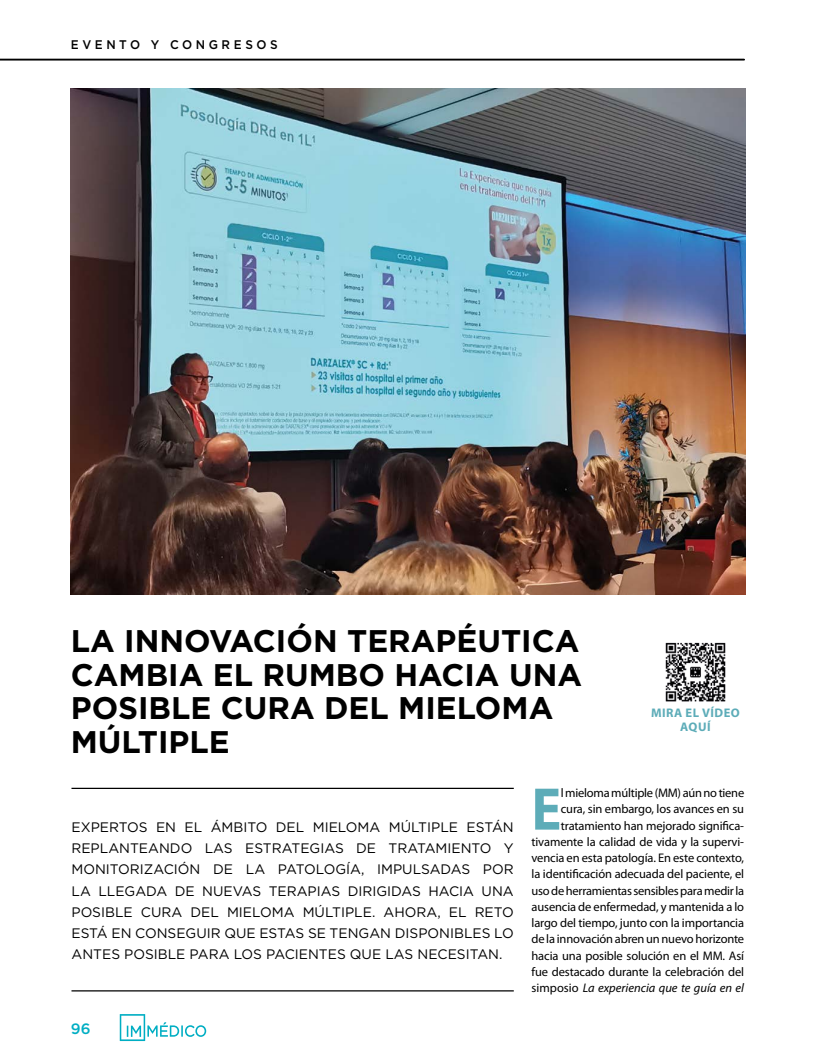
<style>
.page{position:relative;width:815px;height:1063px;background:#fff}
.page>*{position:absolute;margin:0;border:0;box-sizing:border-box;transform-origin:0 0}
.t1{font:700 60.75px "Myriad Pro";color:#5dacb8;scale:.92 1}
.t2{font:700 31.25px/33.8px "Gotham";color:#000}
.t3{font:500 15px "Gotham";color:#00aec3}
.t4{font:13.75px/21.2px "Gotham";color:#000;text-align:justify}
.t5{font:12.5px/16.2px "Myriad Pro";letter-spacing:-.01em;color:#000;text-align:right}
.t6{font:500 12.5px "Gotham";letter-spacing:.3em;color:#000;scale:.95 1}
.t7{font:700 12.5px/13.8px "Myriad Pro";letter-spacing:.04em;color:#5dacb8;text-align:center}
.s1{font-style:italic}
</style>
<div class="page">
<svg style="left:120px;top:1014px;width:86px;height:27px"></svg>
<hr style="left:0;top:59px;width:744px;height:2px;background:#000">
<hr style="left:71px;top:788px;width:443px;height:1px;background:#000">
<hr style="left:71px;top:990px;width:443px;height:2px;background:#000">
<img style="left:71px;top:89px;width:674px;height:505px">
<img style="left:665px;top:642px;width:61px;height:60px">
<p class="t6" style="left:71px;top:37px;width:219px">EVENTO Y CONGRESOS</p>
<h2 class="t2" style="left:71px;top:623px;width:513px">LA INNOVACIÓN TERAPÉUTICA<br>CAMBIA EL RUMBO HACIA UNA<br>POSIBLE CURA DEL MIELOMA<br>MÚLTIPLE</h2>
<p class="t7" style="left:651px;top:705px;width:90px">MIRA EL VÍDEO<br>AQUÍ</p>
<p class="t4" style="left:71px;top:816px;width:444px">EXPERTOS EN EL ÁMBITO DEL MIELOMA MÚLTIPLE ESTÁN REPLANTEANDO LAS ESTRATEGIAS DE TRATAMIENTO Y MONITORIZACIÓN DE LA PATOLOGÍA, IMPULSADAS POR LA LLEGADA DE NUEVAS TERAPIAS DIRIGIDAS HACIA UNA POSIBLE CURA DEL MIELOMA MÚLTIPLE. AHORA, EL RETO ESTÁ EN CONSEGUIR QUE ESTAS SE TENGAN DISPONIBLES LO ANTES POSIBLE PARA LOS PACIENTES QUE LAS NECESITAN.</p>
<p class="t3" style="left:71px;top:1018px;width:21px">96</p>
<p class="t5" style="left:531px;top:785px;width:214px">l mieloma múltiple (MM) aún no tiene<br>cura, sin embargo, los avances en su tratamiento han mejorado significa&shy;tivamente la calidad de vida y la supervi&shy;vencia en esta patología. En este contexto, la identificación adecuada del paciente, el uso de herramientas sensibles para medir la ausencia de enfermedad, y mantenida a lo largo del tiempo, junto con la importancia de la innovación abren un nuevo horizonte hacia una posible solución en el MM. Así fue destacado durante la celebración del simposio <span class="s1">La experiencia que te guía en el</span></p>
<h1 class="t1" style="left:531px;top:770px;width:34px">E</h1>
</div>
